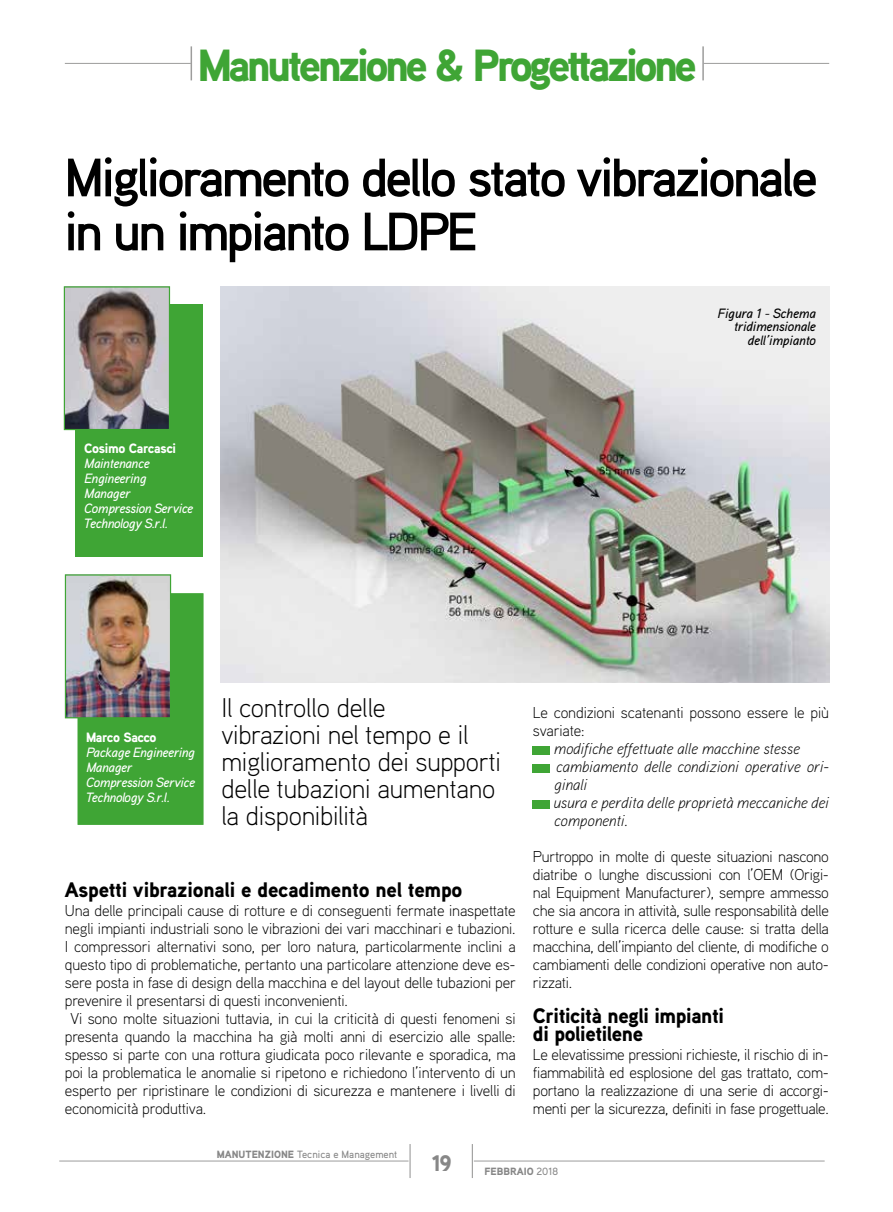
<style>
.page{position:relative;width:893px;height:1212px;background:#fff}
.page>*{position:absolute;margin:0;border:0;box-sizing:border-box;transform-origin:0 0}
.t1{font:700 54px/54px "Aaux Pro";letter-spacing:-.06em;color:#000}
.t2{font:900 45px "Aaux Pro";letter-spacing:-.08em;color:#3fa535}
.t3{font:300 27px/27px "Aaux Pro";letter-spacing:-.01em;color:#000}
.t4{font:900 22.5px "Aaux Pro";color:#878787}
.t5{font:900 21px/18px "Aaux Pro";letter-spacing:-.02em;color:#000}
.t6{font:300 15.75px/18px "Aaux Pro";letter-spacing:-.01em;color:#000;text-align:justify}
.t7{font:italic 300 15.75px/18px "Aaux Pro";letter-spacing:-.01em;color:#000}
.t8{font:italic 500 13.5px/15px "Aaux Pro";letter-spacing:-.025em;color:#fff}
.t9{font:italic 500 13.5px/13.5px "Aaux Pro";letter-spacing:-.01em;color:#000;text-align:right}
.t10{font:900 13.5px "Aaux Pro";letter-spacing:-.025em;color:#fff}
.t11{font:500 10.5px "Aaux Pro";color:#878787}
.t12{font:900 10.5px "Aaux Pro";color:#878787}
.s1{font-weight:900}
.s2{font-weight:500}
</style>
<div class="page">
<hr style="left:59px;top:1161px;width:350px;height:1px;background:#9d9d9c">
<hr style="left:474px;top:1161px;width:351px;height:1px;background:#9d9d9c">
<hr style="left:472px;top:1144px;width:1px;height:34px;background:#9d9d9c">
<hr style="left:409px;top:1144px;width:2px;height:34px;background:#9d9d9c">
<div style="left:533px;top:746px;width:17px;height:8px;background:#3fa535"></div>
<div style="left:533px;top:764px;width:17px;height:8px;background:#3fa535"></div>
<div style="left:533px;top:800px;width:17px;height:8px;background:#3fa535"></div>
<hr style="left:65px;top:63px;width:126px;height:1px;background:#9d9d9c">
<hr style="left:703px;top:63px;width:126px;height:1px;background:#9d9d9c">
<hr style="left:702px;top:46px;width:2px;height:34px;background:#9d9d9c">
<hr style="left:191px;top:46px;width:1px;height:34px;background:#9d9d9c">
<div style="left:76px;top:304px;width:127px;height:252px;background:#3fa535"></div>
<img style="left:66px;top:288px;width:102px;height:140px">
<div style="left:64px;top:286px;width:106px;height:144px;border:1px solid #3fa535"></div>
<div style="left:77px;top:592px;width:127px;height:234px;background:#3fa535"></div>
<div style="left:76px;top:592px;width:129px;height:234px;border:2px solid #fff"></div>
<img style="left:67px;top:576px;width:102px;height:140px">
<div style="left:65px;top:574px;width:106px;height:144px;border:1px solid #3fa535"></div>
<img style="left:220px;top:286px;width:609px;height:396px">
<h2 class="t2" style="left:198px;top:36px;width:501px">Manutenzione &amp; Progettazione</h2>
<h1 class="t1" style="left:64px;top:149px;width:756px">Miglioramento dello stato vibrazionale in un impianto LDPE</h1>
<p class="t10" style="left:84px;top:439px;width:94px">Cosimo Carcasci</p>
<p class="t8" style="left:84px;top:455px;width:111px">Maintenance<br>Engineering<br>Manager<br>Compression Service<br>Technology S.r.l.</p>
<p class="t9" style="left:717px;top:306px;width:100px">Figura 1 - Schema tridimensionale dell’impianto</p>
<h3 class="t3" style="left:221px;top:693px;width:281px">Il controllo delle<br>vibrazioni nel tempo e il miglioramento dei supporti delle tubazioni aumentano la disponibilità</h3>
<p class="t6" style="left:533px;top:703px;width:297px">Le condizioni scatenanti possono essere le più svariate:</p>
<p class="t10" style="left:86px;top:728px;width:72px">Marco Sacco</p>
<p class="t8" style="left:86px;top:744px;width:111px">Package Engineering<br>Manager<br>Compression Service<br>Technology S.r.l.</p>
<p class="t7" style="left:553px;top:739px;width:277px">modifiche effettuate alle macchine stesse cambiamento delle condizioni operative ori&shy;ginali<br>usura e perdita delle proprietà meccaniche dei componenti.</p>
<p class="t6" style="left:533px;top:847px;width:297px">Purtroppo in molte di queste situazioni nascono diatribe o lunghe discussioni con l’OEM (Origi&shy;nal Equipment Manufacturer), sempre ammesso che sia ancora in attività, sulle responsabilità delle rotture e sulla ricerca delle cause: si tratta della macchina, dell’impianto del cliente, di modifiche o cambiamenti delle condizioni operative non auto&shy;rizzati.</p>
<h3 class="t5" style="left:533px;top:1006px;width:193px">Criticità negli impianti di polietilene</h3>
<p class="t6" style="left:533px;top:1045px;width:297px">Le elevatissime pressioni richieste, il rischio di in&shy;fiammabilità ed esplosione del gas trattato, com&shy;portano la realizzazione di una serie di accorgi&shy;menti per la sicurezza, definiti in fase progettuale.</p>
<h3 class="t5" style="left:65px;top:880px;width:399px">Aspetti vibrazionali e decadimento nel tempo</h3>
<p class="t6" style="left:65px;top:901px;width:452px">Una delle principali cause di rotture e di conseguenti fermate inaspettate</p>
<p class="t6" style="left:65px;top:919px;width:452px">negli impianti industriali sono le vibrazioni dei vari macchinari e tubazioni.</p>
<p class="t6" style="left:65px;top:937px;width:452px">I compressori alternativi sono, per loro natura, particolarmente inclini a</p>
<p class="t6" style="left:65px;top:955px;width:452px">questo tipo di problematiche, pertanto una particolare attenzione deve es-</p>
<p class="t6" style="left:65px;top:973px;width:453px">sere posta in fase di design della macchina e del layout delle tubazioni per</p>
<p class="t6" style="left:65px;top:991px;width:285px">prevenire il presentarsi di questi inconvenienti.</p>
<p class="t6" style="left:71px;top:1009px;width:447px">Vi sono molte situazioni tuttavia, in cui la criticità di questi fenomeni si</p>
<p class="t6" style="left:65px;top:1027px;width:452px">presenta quando la macchina ha già molti anni di esercizio alle spalle:</p>
<p class="t6" style="left:65px;top:1045px;width:452px">spesso si parte con una rottura giudicata poco rilevante e sporadica, ma</p>
<p class="t6" style="left:65px;top:1063px;width:452px">poi la problematica le anomalie si ripetono e richiedono l’intervento di un</p>
<p class="t6" style="left:65px;top:1081px;width:452px">esperto per ripristinare le condizioni di sicurezza e mantenere i livelli di</p>
<p class="t6" style="left:65px;top:1099px;width:143px">economicità produttiva.</p>
<p class="t11" style="left:217px;top:1147px;width:182px"><span class="s1">MANUTENZIONE</span> Tecnica e Management</p>
<h3 class="t4" style="left:432px;top:1149px;width:21px">19</h3>
<p class="t12" style="left:485px;top:1164px;width:75px">FEBBRAIO <span class="s2">2018</span></p>
</div>
